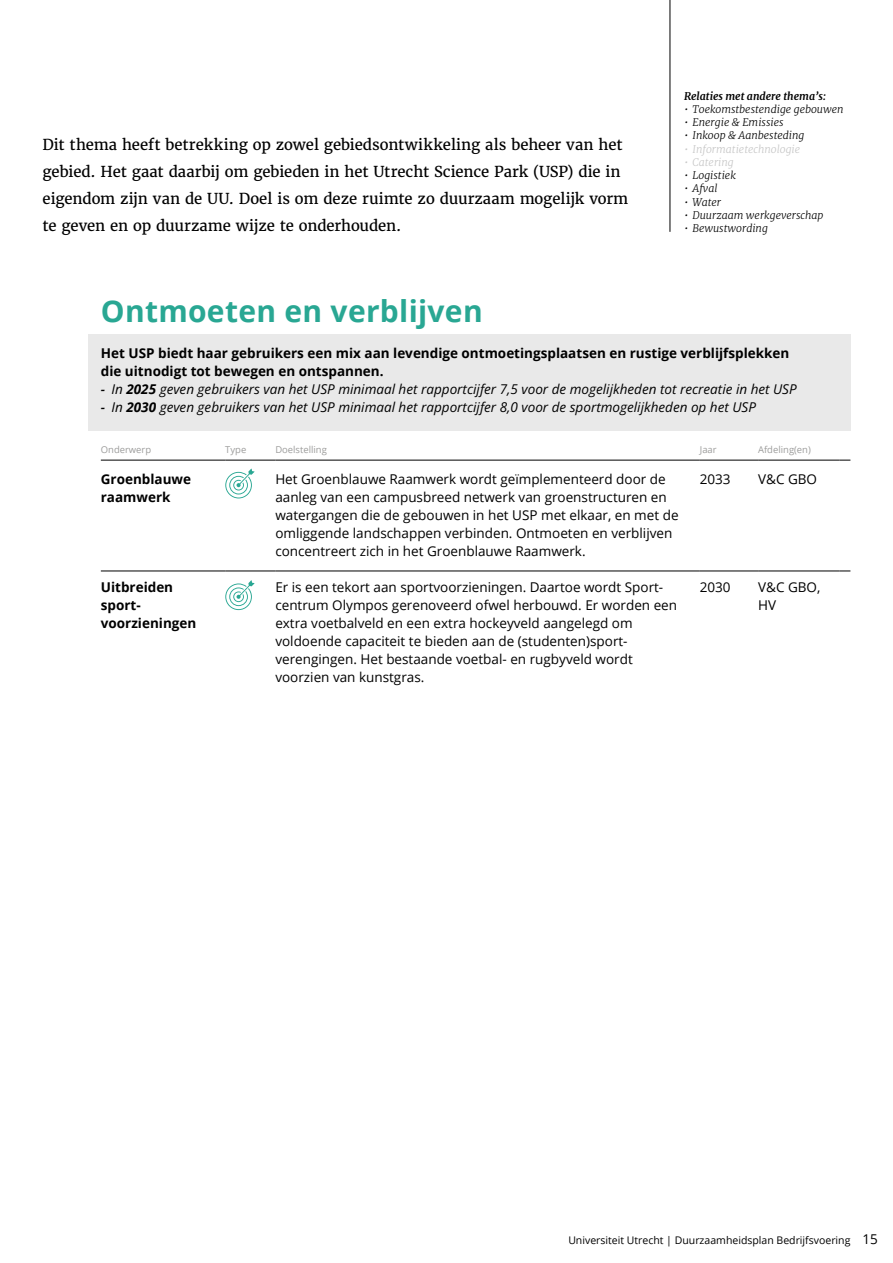
<style>
.page{position:relative;width:893px;height:1263px;background:#fff}
.page>*{position:absolute;margin:0;border:0;box-sizing:border-box;transform-origin:0 0}
.Tabelkop___14{font:700 30px "Open Sans";letter-spacing:.01em;color:#29a793}
.Intro{font:15px/27px "Merriweather";letter-spacing:-.005em;color:#000}
.Tabeltekst{font:13.5px/18px "Open Sans";color:#000}
.t1{font:italic 13.5px "Open Sans";color:#000}
.Ambities_boven_tabel{font:700 13.5px/18px "Open Sans";color:#000}
.Eerste_Kolom_Tabel_bold{font:700 13.5px/18px "Open Sans";color:#000}
.t2{font:italic 300 10.5px "Merriweather";color:#000}
.t3{font:10.5px "Open Sans";color:#000}
.t4{font:italic 300 10.5px "Merriweather";color:#c6c6c6}
.Relatie_kopjes{font:italic 700 10.5px "Merriweather";color:#000}
.Bovenregel_Tabel{font:9.45px "Open Sans";color:#9d9d9c}
.s1{font-weight:600}
.s2{font-weight:700}
.s3{font-size:13.5px}
</style>
<div class="page">
<hr style="left:670px;top:0;width:1px;height:232px;background:#000">
<div style="left:88px;top:334px;width:762px;height:60px;background:#e9e9e9"></div>
<div style="left:88px;top:388px;width:762px;height:42px;background:#e9e9e9"></div>
<hr style="left:101px;top:460px;width:124px;height:1px;background:#000">
<hr style="left:275px;top:460px;width:425px;height:1px;background:#000">
<hr style="left:275px;top:571px;width:425px;height:1px;background:#000">
<hr style="left:101px;top:571px;width:124px;height:1px;background:#000">
<hr style="left:225px;top:460px;width:50px;height:1px;background:#000">
<hr style="left:700px;top:460px;width:58px;height:1px;background:#000">
<hr style="left:758px;top:460px;width:81px;height:1px;background:#000">
<hr style="left:225px;top:571px;width:50px;height:1px;background:#000">
<hr style="left:700px;top:571px;width:58px;height:1px;background:#000">
<hr style="left:758px;top:571px;width:81px;height:1px;background:#000">
<svg style="left:225px;top:469px;width:30px;height:29px"></svg>
<svg style="left:225px;top:580px;width:30px;height:30px"></svg>
<p class="Intro" style="left:43px;top:131px;width:587px">Dit thema heeft betrekking op zowel gebiedsontwikkeling als beheer van het gebied. Het gaat daarbij om gebieden in het Utrecht Science Park (USP) die in eigendom zijn van de UU. Doel is om deze ruimte zo duurzaam mogelijk vorm te geven en op duurzame wijze te onderhouden.</p>
<p class="Relatie_kopjes" style="left:684px;top:89px;width:143px">Relaties met andere thema’s:</p>
<p class="t2" style="left:684px;top:102px;width:161px">• Toekomstbestendige gebouwen</p>
<p class="t2" style="left:684px;top:116px;width:101px">• Energie &amp; Emissies</p>
<p class="t2" style="left:684px;top:129px;width:122px">• Inkoop &amp; Aanbesteding</p>
<p class="t4" style="left:684px;top:142px;width:118px">• Informatietechnologie</p>
<p class="t4" style="left:684px;top:155px;width:51px">• Catering</p>
<p class="t2" style="left:684px;top:169px;width:53px">• Logistiek</p>
<p class="t2" style="left:684px;top:182px;width:35px">• Afval</p>
<p class="t2" style="left:684px;top:195px;width:39px">• Water</p>
<p class="t2" style="left:684px;top:208px;width:141px">• Duurzaam werkgeverschap</p>
<p class="t2" style="left:684px;top:222px;width:85px">• Bewustwording</p>
<p class="Tabelkop___14" style="left:101px;top:290px;width:383px">Ontmoeten en verblijven</p>
<p class="Ambities_boven_tabel" style="left:101px;top:344px;width:690px">Het USP biedt haar gebruikers een mix aan levendige ontmoetingsplaatsen en rustige verblijfsplekken die uitnodigt tot bewegen en ontspannen.</p>
<p class="t1" style="left:101px;top:380px;width:697px"><span class="s1">-</span> In <span class="s2">2025</span> geven gebruikers van het USP minimaal het rapportcijfer 7,5 voor de mogelijkheden tot recreatie in het USP</p>
<p class="t1" style="left:101px;top:398px;width:657px"><span class="s1">-</span> In <span class="s2">2030</span> geven gebruikers van het USP minimaal het rapportcijfer 8,0 voor de sportmogelijkheden op het USP</p>
<p class="Bovenregel_Tabel" style="left:101px;top:443px;width:52px">Onderwerp</p>
<p class="Bovenregel_Tabel" style="left:225px;top:443px;width:23px">Type</p>
<p class="Bovenregel_Tabel" style="left:275px;top:443px;width:53px">Doelstelling</p>
<p class="Bovenregel_Tabel" style="left:700px;top:443px;width:18px">Jaar</p>
<p class="Bovenregel_Tabel" style="left:758px;top:443px;width:54px">Afdeling(en)</p>
<p class="Eerste_Kolom_Tabel_bold" style="left:101px;top:470px;width:92px">Groenblauwe raamwerk</p>
<p class="Tabeltekst" style="left:275px;top:470px;width:405px">Het Groenblauwe Raamwerk wordt geïmplementeerd door de aanleg van een campusbreed netwerk van groenstructuren en watergangen die de gebouwen in het USP met elkaar, en met de omliggende landschappen verbinden. Ontmoeten en verblijven concentreert zich in het Groenblauwe Raamwerk.</p>
<p class="Tabeltekst" style="left:700px;top:470px;width:32px">2033</p>
<p class="Tabeltekst" style="left:758px;top:470px;width:61px">V&amp;C GBO</p>
<p class="Eerste_Kolom_Tabel_bold" style="left:101px;top:578px;width:97px">Uitbreiden sport&shy;voorzieningen</p>
<p class="Tabeltekst" style="left:275px;top:578px;width:403px">Er is een tekort aan sportvoorzieningen. Daartoe wordt Sport&shy;centrum Olympos gerenoveerd ofwel herbouwd. Er worden een extra voetbalveld en een extra hockeyveld aangelegd om voldoende capaciteit te bieden aan de (studenten)sport&shy;verengingen. Het bestaande voetbal- en rugbyveld wordt voorzien van kunstgras.</p>
<p class="Tabeltekst" style="left:700px;top:578px;width:32px">2030</p>
<p class="Tabeltekst" style="left:758px;top:578px;width:64px">V&amp;C GBO,<br>HV</p>
<p class="t3" style="left:568px;top:1233px;width:311px">Universiteit Utrecht | Duurzaamheidsplan Bedrijfsvoering <span class="s3">15</span></p>
</div>
